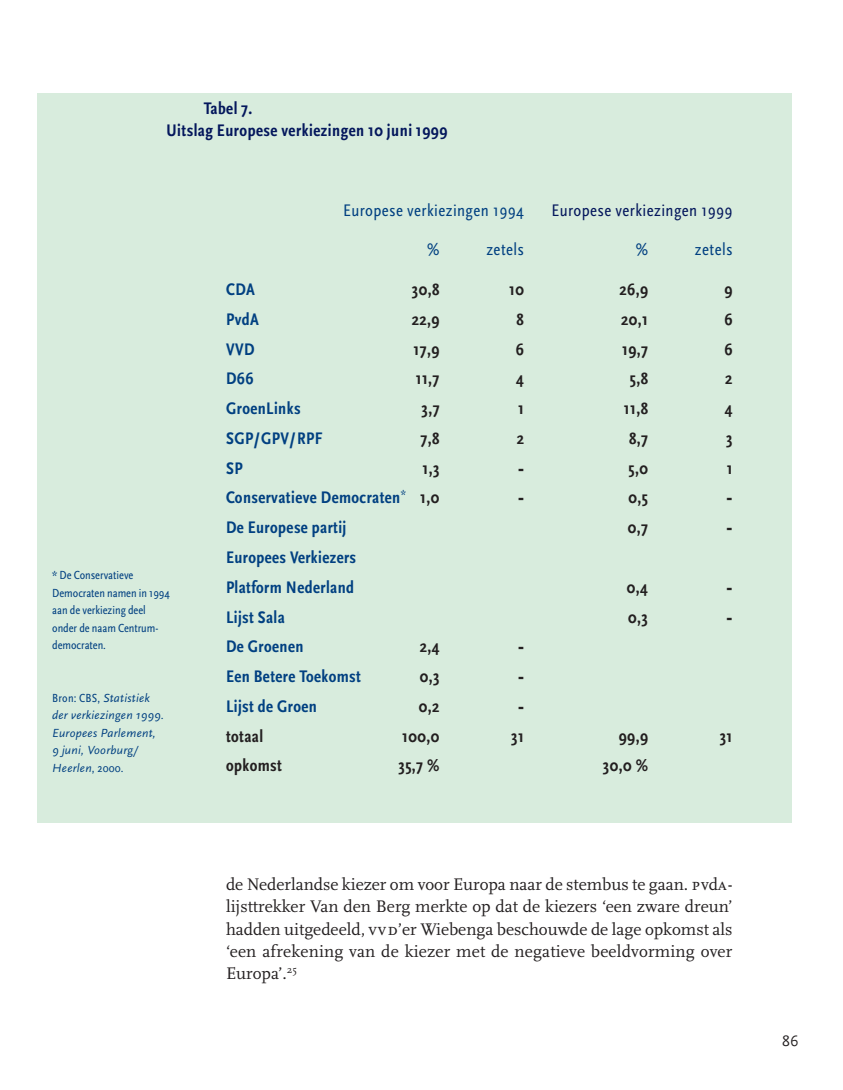
<style>
.page{position:relative;width:843px;height:1090px;background:#fff}
.page>*{position:absolute;margin:0;border:0;box-sizing:border-box;transform-origin:0 0}
.t1{font:17.5px/22.4px "Scala";letter-spacing:.01em;color:#231f20;text-align:justify}
.t2{font:17.5px/29.8px "Scala Sans Bold Con";letter-spacing:.025em;color:#014081}
.t3{font:17.5px "Scala Sans Bold Con";letter-spacing:.025em;color:#231f20}
.t4{font:17.5px/22.4px "Scala Sans Bold Con";letter-spacing:.03em;color:#04175c}
.t5{font:17.5px "Scala Sans Regular Con";letter-spacing:.025em;color:#014081}
.t6{font:17.5px "Scala Sans Regular Con";letter-spacing:.025em;color:#04175c}
.t7{font:900 17.5px "Scala Sans";color:#231f20}
.t8{font:15.75px "Scala Sans";color:#231f20}
.t9{font:12.25px/17.5px "Scala Sans Regular Con";color:#014081}
.t10{font:italic 12.25px/17.5px "Scala Sans";letter-spacing:.02em;color:#014081}
.s1{font-family:"Scala Sans Regular Con";font-style:normal}
.s2{color:#231f20}
.s3{font-family:"Scala Caps"}
</style>
<div class="page">
<div style="left:37px;top:93px;width:755px;height:730px;background:#d8ecdd"></div>
<p class="t4" style="left:166px;top:97px;width:282px;text-indent:37px">Tabel 7.<br>Uitslag Europese verkiezingen 10 juni 1999</p>
<p class="t9" style="left:52px;top:566px;width:119px">* De Conservatieve<br>Democraten namen in 1994 aan de verkiezing deel onder de naam Centrum&shy;democraten.</p>
<p class="t10" style="left:52px;top:688px;width:113px"><span class="s1">Bron: CBS,</span> Statistiek der verkiezingen 1999.<br>Europees Parlement,<br>9 juni, Voorburg/<br>Heerlen<span class="s1">, 2000.</span></p>
<p class="t5" style="left:343px;top:199px;width:182px">Europese verkiezingen 1994</p>
<p class="t6" style="left:551px;top:199px;width:182px">Europese verkiezingen 1999</p>
<p class="t5" style="left:427px;top:239px;width:14px">%</p>
<p class="t5" style="left:486px;top:239px;width:39px">zetels</p>
<p class="t5" style="left:635px;top:239px;width:14px">%</p>
<p class="t5" style="left:694px;top:239px;width:39px">zetels</p>
<p class="t2" style="left:226px;top:274px;width:30px">CDA</p>
<p class="t3" style="left:412px;top:279px;width:29px">30,8</p>
<p class="t3" style="left:509px;top:279px;width:16px">10</p>
<p class="t3" style="left:619px;top:279px;width:30px">26,9</p>
<p class="t3" style="left:724px;top:279px;width:10px">9</p>
<p class="t2" style="left:226px;top:304px;width:34px">PvdA</p>
<p class="t3" style="left:411px;top:308px;width:29px">22,9</p>
<p class="t3" style="left:516px;top:308px;width:9px">8</p>
<p class="t3" style="left:621px;top:308px;width:28px">20,1</p>
<p class="t3" style="left:724px;top:308px;width:10px">6</p>
<p class="t2" style="left:226px;top:333px;width:30px">VVD</p>
<p class="t3" style="left:413px;top:338px;width:27px">17,9</p>
<p class="t3" style="left:515px;top:338px;width:10px">6</p>
<p class="t3" style="left:622px;top:338px;width:27px">19,7</p>
<p class="t3" style="left:724px;top:338px;width:10px">6</p>
<p class="t2" style="left:226px;top:363px;width:29px">D66</p>
<p class="t3" style="left:415px;top:368px;width:25px">11,7</p>
<p class="t3" style="left:516px;top:368px;width:9px">4</p>
<p class="t3" style="left:629px;top:368px;width:20px">5,8</p>
<p class="t3" style="left:725px;top:368px;width:9px">2</p>
<p class="t2" style="left:226px;top:393px;width:76px">GroenLinks</p>
<p class="t3" style="left:421px;top:398px;width:20px">3,7</p>
<p class="t3" style="left:518px;top:398px;width:7px">1</p>
<p class="t3" style="left:623px;top:398px;width:26px">11,8</p>
<p class="t3" style="left:724px;top:398px;width:9px">4</p>
<p class="t2" style="left:226px;top:423px;width:98px">SGP/GPV/RPF</p>
<p class="t3" style="left:420px;top:427px;width:21px">7,8</p>
<p class="t3" style="left:516px;top:427px;width:9px">2</p>
<p class="t3" style="left:628px;top:427px;width:21px">8,7</p>
<p class="t3" style="left:725px;top:427px;width:8px">3</p>
<p class="t2" style="left:226px;top:453px;width:18px">SP</p>
<p class="t3" style="left:422px;top:457px;width:19px">1,3</p>
<p class="t7" style="left:518px;top:457px;width:7px">-</p>
<p class="t3" style="left:628px;top:457px;width:21px">5,0</p>
<p class="t3" style="left:726px;top:457px;width:7px">1</p>
<p class="t2" style="left:226px;top:482px;width:215px">Conservatieve Democraten<sup>*</sup> <span class="s2">1,0</span></p>
<p class="t7" style="left:518px;top:487px;width:7px">-</p>
<p class="t3" style="left:628px;top:487px;width:21px">0,5</p>
<p class="t7" style="left:726px;top:487px;width:7px">-</p>
<p class="t2" style="left:226px;top:512px;width:122px">De Europese partij</p>
<p class="t3" style="left:627px;top:517px;width:22px">0,7</p>
<p class="t7" style="left:726px;top:517px;width:7px">-</p>
<p class="t2" style="left:226px;top:542px;width:131px">Europees Verkiezers<br>Platform Nederland</p>
<p class="t3" style="left:626px;top:576px;width:23px">0,4</p>
<p class="t7" style="left:726px;top:576px;width:7px">-</p>
<p class="t2" style="left:226px;top:601px;width:60px">Lijst Sala</p>
<p class="t3" style="left:628px;top:606px;width:21px">0,3</p>
<p class="t7" style="left:726px;top:606px;width:7px">-</p>
<p class="t2" style="left:226px;top:631px;width:79px">De Groenen</p>
<p class="t3" style="left:419px;top:636px;width:21px">2,4</p>
<p class="t7" style="left:518px;top:636px;width:7px">-</p>
<p class="t2" style="left:226px;top:661px;width:136px">Een Betere Toekomst</p>
<p class="t3" style="left:419px;top:666px;width:21px">0,3</p>
<p class="t7" style="left:518px;top:666px;width:7px">-</p>
<p class="t2" style="left:226px;top:691px;width:92px">Lijst de Groen</p>
<p class="t3" style="left:418px;top:695px;width:22px">0,2</p>
<p class="t7" style="left:518px;top:695px;width:7px">-</p>
<p class="t3" style="left:226px;top:725px;width:38px">totaal</p>
<p class="t3" style="left:402px;top:725px;width:39px">100,0</p>
<p class="t3" style="left:511px;top:725px;width:14px">31</p>
<p class="t3" style="left:618px;top:725px;width:31px">99,9</p>
<p class="t3" style="left:719px;top:725px;width:14px">31</p>
<p class="t3" style="left:226px;top:755px;width:57px">opkomst</p>
<p class="t3" style="left:398px;top:755px;width:43px">35,7 %</p>
<p class="t3" style="left:602px;top:755px;width:47px">30,0 %</p>
<p class="t1" style="left:226px;top:874px;width:508px">de Nederlandse kiezer om voor Europa naar de stembus te gaan. <span class="s3">p</span>vd<span class="s3">a&shy;</span>lijsttrekker Van den Berg merkte op dat de kiezers ‘een zware dreun’ hadden uitgedeeld, <span class="s3">vvd</span>’er Wiebenga beschouwde de lage opkomst als ‘een afrekening van de kiezer met de negatieve beeldvorming over Europa’.<sup>25</sup></p>
<p class="t8" style="left:781px;top:1031px;width:18px">86</p>
</div>
